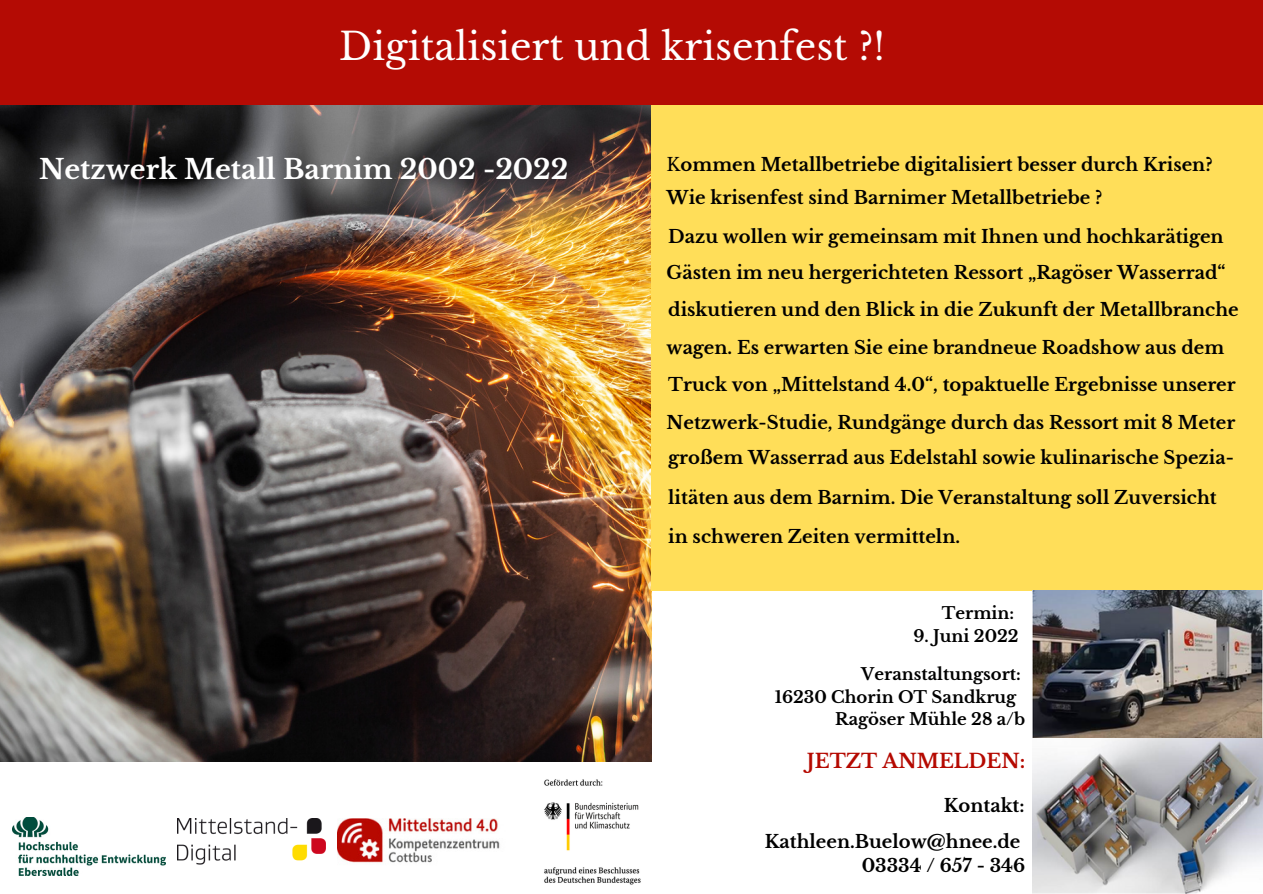
<style>
.page{position:relative;width:1263px;height:894px;background:#fff}
.page>*{position:absolute;margin:0;border:0;box-sizing:border-box;transform-origin:0 0}
.t1{font:37.5px "Libre Baskerville";color:#fff}
.t2{font:700 27px "Libre Baskerville";color:#fff}
.t3{font:700 19.5px "Libre Baskerville";color:#b50900}
.t4{font:700 18px "Libre Baskerville";color:#000}
.t5{font:700 16.5px/22.5px "Libre Baskerville";color:#000}
.s1{font-weight:400}
</style>
<div class="page">
<img style="left:13px;top:817px;width:153px;height:58px">
<img style="left:338px;top:818px;width:162px;height:45px">
<div style="left:0;top:0;width:1263px;height:106px;background:#b40b04"></div>
<img style="left:0;top:105px;width:651px;height:656px">
<div style="left:651px;top:106px;width:612px;height:484px;background:#ffde59"></div>
<img style="left:544px;top:779px;width:97px;height:106px">
<img style="left:1032px;top:590px;width:231px;height:302px">
<img style="left:177px;top:818px;width:149px;height:47px">
<p class="t1" style="left:339px;top:24px;width:547px">Digitalisiert und krisenfest ?!</p>
<p class="t2" style="left:39px;top:153px;width:531px">Netzwerk Metall Barnim 2002 -2022</p>
<p class="t4" style="left:667px;top:153px;width:547px"><span class="s1">K</span>ommen Metallbetriebe digitalisiert besser durch Krisen?</p>
<p class="t4" style="left:667px;top:187px;width:437px">Wie krisenfest sind Barnimer Metallbetriebe ?</p>
<p class="t4" style="left:668px;top:225px;width:557px">Dazu wollen wir gemeinsam mit Ihnen und hochkarätigen</p>
<p class="t4" style="left:667px;top:261px;width:561px">Gästen im neu hergerichteten Ressort „Ragöser Wasserrad“</p>
<p class="t4" style="left:668px;top:298px;width:572px">diskutieren und den Blick in die Zukunft der Metallbranche</p>
<p class="t4" style="left:667px;top:336px;width:559px">wagen. Es erwarten Sie eine brandneue Roadshow aus dem</p>
<p class="t4" style="left:668px;top:373px;width:569px">Truck von „Mittelstand 4.0“, topaktuelle Ergebnisse unserer</p>
<p class="t4" style="left:667px;top:411px;width:570px">Netzwerk-Studie, Rundgänge durch das Ressort mit 8 Meter</p>
<p class="t4" style="left:668px;top:446px;width:567px">großem Wasserrad aus Edelstahl sowie kulinarische Spezia-</p>
<p class="t4" style="left:668px;top:486px;width:550px">litäten aus dem Barnim. Die Veranstaltung soll Zuversicht</p>
<p class="t4" style="left:668px;top:525px;width:293px">in schweren Zeiten vermitteln.</p>
<p class="t5" style="left:942px;top:602px;width:74px">Termin:</p>
<p class="t5" style="left:913px;top:624px;width:107px">9. Juni 2022</p>
<p class="t5" style="left:861px;top:663px;width:161px">Veranstaltungsort:</p>
<p class="t5" style="left:835px;top:685px;width:191px;text-indent:-60px">16230 Chorin OT Sandkrug<br>Ragöser Mühle 28 a/b</p>
<p class="t3" style="left:807px;top:749px;width:220px">JETZT ANMELDEN:</p>
<p class="t4" style="left:944px;top:794px;width:82px">Kontakt:</p>
<p class="t4" style="left:765px;top:830px;width:257px">Kathleen.Buelow@hnee.de</p>
<p class="t4" style="left:862px;top:854px;width:165px">03334 / 657 - 346</p>
</div>
